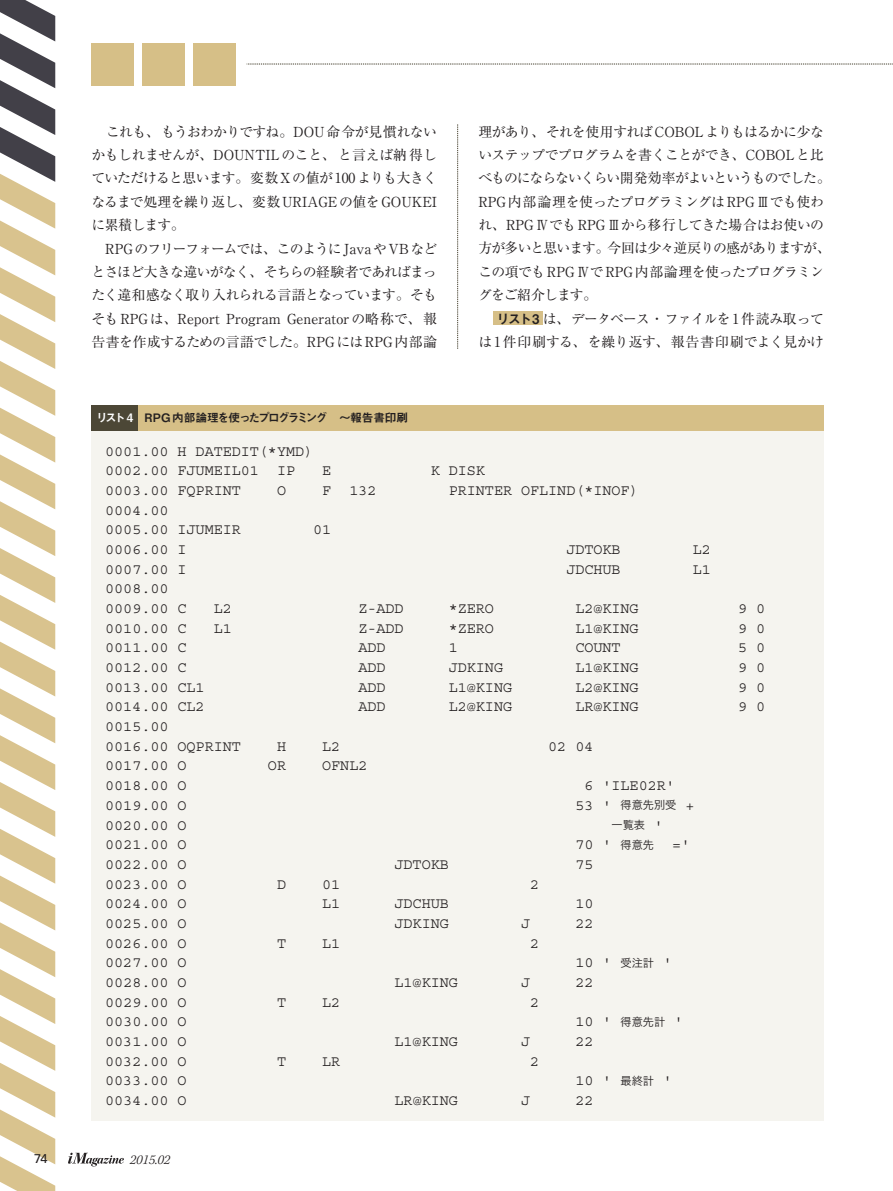
<style>
.page{position:relative;width:893px;height:1191px;background:#fff}
.page>*{position:absolute;margin:0;border:0;box-sizing:border-box;transform-origin:0 0}
.t1{font:15px/19.6px "Courier Std";color:#231f20}
.t2{font:13.8px/23.4px "Ryumin Pro";letter-spacing:-.03em;color:#231f20}
.t3{font:italic 300 13.8px "Kepler Std";color:#231f20}
.t4{font:12.75px "Univers LT Std";color:#231f20}
.t5{font:11.7px "Midashi Go Pro MB31";letter-spacing:-.1em;color:#231f20}
.t6{font:11.1px "Hira Kaku Std W3";color:#231f20}
.s1{font-family:"Midashi Go Pro MB31";font-size:13.35px}
.s2{color:#fff}
.s3{font-family:"Courier Std";font-size:15px}
.s4{font-family:"Hira Kaku Std W3";font-size:11.1px}
</style>
<div class="page">
<div style="left:91px;top:44px;width:43px;height:42px;background:#d6bf87"></div>
<div style="left:142px;top:44px;width:43px;height:42px;background:#d6bf87"></div>
<div style="left:193px;top:44px;width:43px;height:42px;background:#d6bf87"></div>
<div style="left:493px;top:311px;width:50px;height:14px;background:#d6bf87"></div>
<div style="left:91px;top:431px;width:733px;height:689px;background:#f5f4ef"></div>
<div style="left:91px;top:405px;width:733px;height:26px;background:#d6bf87"></div>
<div style="left:91px;top:405px;width:47px;height:26px;background:#4c4736"></div>
<svg style="left:457px;top:124px;width:1px;height:225px"></svg>
<svg style="left:68px;top:1152px;width:56px;height:14px"></svg>
<svg style="left:0;top:0;width:55px;height:1191px"></svg>
<p class="t2" style="left:91px;top:119px;width:347px">　これも、もうおわかりですね。DOU命令が見慣れないかもしれませんが、DOUNTILのこと、と言えば納得していただけると思います。変数X の値が 100 よりも大きくなるまで処理を繰り返し、変数URIAGEの値をGOUKEIに累積します。<br>　RPG のフリーフォームでは、このようにJavaや VB などとさほど大きな違いがなく、そちらの経験者であればまったく違和感なく取り入れられる言語となっています。そもそもRPGは、Report Program Generatorの略称で、報告書を作成するための言語でした。RPGにはRPG内部論</p>
<p class="t2" style="left:478px;top:119px;width:354px">理があり、それを使用すれば COBOL よりもはるかに少ないステップでプログラムを書くことができ、COBOL と比べものにならないくらい開発効率がよいというものでした。<br>RPG内部論理を使ったプログラミングはRPGⅢでも使われ、RPGⅣでもRPGⅢから移行してきた場合はお使いの方が多いと思います。今回は少々逆戻りの感がありますが、この項でも RPG Ⅳで RPG 内部論理を使ったプログラミングをご紹介します。</p>
<p class="t2" style="left:478px;top:306px;width:347px;text-align:right"><span class="s1">リスト3</span> は、データベース・ファイルを 1件読み取っては1件印刷する、を繰り返す、報告書印刷でよく見かけ</p>
<p class="t5" style="left:96px;top:408px;width:314px"><span class="s2">リスト4</span> RPG 内部論理を使ったプログラミング　～報告書印刷</p>
<p class="t1" style="left:105px;top:441px;width:209px">0001.00 H DATEDIT(*YMD)<br>0002.00 FJUMEIL01 IP</p>
<p class="t1" style="left:322px;top:461px;width:11px">E</p>
<p class="t1" style="left:431px;top:461px;width:56px">K DISK</p>
<p class="t1" style="left:105px;top:481px;width:137px">0003.00 FQPRINT</p>
<p class="t1" style="left:277px;top:481px;width:11px">O</p>
<p class="t1" style="left:322px;top:481px;width:56px">F 132</p>
<p class="t1" style="left:449px;top:481px;width:191px">PRINTER OFLIND(*INOF)</p>
<p class="t1" style="left:105px;top:500px;width:137px">0004.00<br>0005.00 IJUMEIR</p>
<p class="t1" style="left:313px;top:520px;width:20px">01</p>
<p class="t1" style="left:105px;top:540px;width:83px">0006.00 I</p>
<p class="t1" style="left:566px;top:540px;width:56px">JDTOKB</p>
<p class="t1" style="left:693px;top:540px;width:20px">L2</p>
<p class="t1" style="left:105px;top:559px;width:83px">0007.00 I</p>
<p class="t1" style="left:566px;top:559px;width:56px">JDCHUB</p>
<p class="t1" style="left:693px;top:559px;width:20px">L1</p>
<p class="t1" style="left:105px;top:579px;width:83px">0008.00<br>0009.00 C</p>
<p class="t1" style="left:214px;top:598px;width:20px">L2</p>
<p class="t1" style="left:358px;top:598px;width:47px">Z-ADD</p>
<p class="t1" style="left:449px;top:598px;width:47px">*ZERO</p>
<p class="t1" style="left:575px;top:598px;width:65px">L2@KING</p>
<p class="t1" style="left:738px;top:598px;width:29px">9 0</p>
<p class="t1" style="left:105px;top:618px;width:83px">0010.00 C</p>
<p class="t1" style="left:214px;top:618px;width:20px">L1</p>
<p class="t1" style="left:358px;top:618px;width:47px">Z-ADD</p>
<p class="t1" style="left:449px;top:618px;width:47px">*ZERO</p>
<p class="t1" style="left:575px;top:618px;width:65px">L1@KING</p>
<p class="t1" style="left:738px;top:618px;width:29px">9 0</p>
<p class="t1" style="left:105px;top:638px;width:83px">0011.00 C</p>
<p class="t1" style="left:358px;top:638px;width:29px">ADD</p>
<p class="t1" style="left:449px;top:638px;width:11px">1</p>
<p class="t1" style="left:575px;top:638px;width:47px">COUNT</p>
<p class="t1" style="left:738px;top:638px;width:29px">5 0</p>
<p class="t1" style="left:105px;top:657px;width:83px">0012.00 C</p>
<p class="t1" style="left:358px;top:657px;width:29px">ADD</p>
<p class="t1" style="left:449px;top:657px;width:56px">JDKING</p>
<p class="t1" style="left:575px;top:657px;width:65px">L1@KING</p>
<p class="t1" style="left:738px;top:657px;width:29px">9 0</p>
<p class="t1" style="left:105px;top:677px;width:101px">0013.00 CL1</p>
<p class="t1" style="left:358px;top:677px;width:29px">ADD</p>
<p class="t1" style="left:449px;top:677px;width:65px">L1@KING</p>
<p class="t1" style="left:575px;top:677px;width:65px">L2@KING</p>
<p class="t1" style="left:738px;top:677px;width:29px">9 0</p>
<p class="t1" style="left:105px;top:697px;width:101px">0014.00 CL2</p>
<p class="t1" style="left:358px;top:697px;width:29px">ADD</p>
<p class="t1" style="left:449px;top:697px;width:65px">L2@KING</p>
<p class="t1" style="left:575px;top:697px;width:65px">LR@KING</p>
<p class="t1" style="left:738px;top:697px;width:29px">9 0</p>
<p class="t1" style="left:105px;top:716px;width:137px">0015.00<br>0016.00 OQPRINT</p>
<p class="t1" style="left:277px;top:736px;width:11px">H</p>
<p class="t1" style="left:322px;top:736px;width:20px">L2</p>
<p class="t1" style="left:548px;top:736px;width:47px">02 04</p>
<p class="t1" style="left:105px;top:756px;width:83px">0017.00 O</p>
<p class="t1" style="left:268px;top:756px;width:20px">OR</p>
<p class="t1" style="left:322px;top:756px;width:47px">OFNL2</p>
<p class="t1" style="left:105px;top:775px;width:83px">0018.00 O</p>
<p class="t1" style="left:584px;top:775px;width:92px">6 'ILE02R'</p>
<p class="t1" style="left:105px;top:795px;width:83px">0019.00 O</p>
<p class="t6" style="left:575px;top:797px;width:121px"><span class="s3">53 '</span> 得意先別受 <span class="s3">+</span></p>
<p class="t1" style="left:105px;top:815px;width:83px">0020.00 O</p>
<p class="t6" style="left:612px;top:816px;width:53px">一覧表 <span class="s3">'</span></p>
<p class="t1" style="left:105px;top:834px;width:83px">0021.00 O</p>
<p class="t1" style="left:575px;top:834px;width:116px">70 ' <span class="s4">得意先</span> ='</p>
<p class="t1" style="left:105px;top:854px;width:83px">0022.00 O</p>
<p class="t1" style="left:395px;top:854px;width:56px">JDTOKB</p>
<p class="t1" style="left:575px;top:854px;width:20px">75</p>
<p class="t1" style="left:105px;top:874px;width:83px">0023.00 O</p>
<p class="t1" style="left:277px;top:874px;width:11px">D</p>
<p class="t1" style="left:322px;top:874px;width:20px">01</p>
<p class="t1" style="left:530px;top:874px;width:11px">2</p>
<p class="t1" style="left:105px;top:893px;width:83px">0024.00 O</p>
<p class="t1" style="left:322px;top:893px;width:20px">L1</p>
<p class="t1" style="left:395px;top:893px;width:56px">JDCHUB</p>
<p class="t1" style="left:575px;top:893px;width:20px">10</p>
<p class="t1" style="left:105px;top:913px;width:83px">0025.00 O</p>
<p class="t1" style="left:395px;top:913px;width:56px">JDKING</p>
<p class="t1" style="left:521px;top:913px;width:11px">J</p>
<p class="t1" style="left:575px;top:913px;width:20px">22</p>
<p class="t1" style="left:105px;top:933px;width:83px">0026.00 O</p>
<p class="t1" style="left:277px;top:933px;width:11px">T</p>
<p class="t1" style="left:322px;top:933px;width:20px">L1</p>
<p class="t1" style="left:530px;top:933px;width:11px">2</p>
<p class="t1" style="left:105px;top:952px;width:83px">0027.00 O</p>
<p class="t1" style="left:575px;top:952px;width:98px">10 ' <span class="s4">受注計</span> '</p>
<p class="t1" style="left:105px;top:972px;width:83px">0028.00 O</p>
<p class="t1" style="left:395px;top:972px;width:65px">L1@KING</p>
<p class="t1" style="left:521px;top:972px;width:11px">J</p>
<p class="t1" style="left:575px;top:972px;width:20px">22</p>
<p class="t1" style="left:105px;top:992px;width:83px">0029.00 O</p>
<p class="t1" style="left:277px;top:992px;width:11px">T</p>
<p class="t1" style="left:322px;top:992px;width:20px">L2</p>
<p class="t1" style="left:530px;top:992px;width:11px">2</p>
<p class="t1" style="left:105px;top:1011px;width:83px">0030.00 O</p>
<p class="t1" style="left:575px;top:1011px;width:109px">10 ' <span class="s4">得意先計</span> '</p>
<p class="t1" style="left:105px;top:1031px;width:83px">0031.00 O</p>
<p class="t1" style="left:395px;top:1031px;width:65px">L1@KING</p>
<p class="t1" style="left:521px;top:1031px;width:11px">J</p>
<p class="t1" style="left:575px;top:1031px;width:20px">22</p>
<p class="t1" style="left:105px;top:1051px;width:83px">0032.00 O</p>
<p class="t1" style="left:277px;top:1051px;width:11px">T</p>
<p class="t1" style="left:322px;top:1051px;width:20px">LR</p>
<p class="t1" style="left:530px;top:1051px;width:11px">2</p>
<p class="t1" style="left:105px;top:1070px;width:83px">0033.00 O</p>
<p class="t1" style="left:575px;top:1070px;width:98px">10 ' <span class="s4">最終計</span> '</p>
<p class="t1" style="left:105px;top:1090px;width:83px">0034.00 O</p>
<p class="t1" style="left:395px;top:1090px;width:65px">LR@KING</p>
<p class="t1" style="left:521px;top:1090px;width:11px">J</p>
<p class="t1" style="left:575px;top:1090px;width:20px">22</p>
<p class="t4" style="left:34px;top:1151px;width:15px">74</p>
<p class="t3" style="left:130px;top:1152px;width:42px">2015.02</p>
</div>
